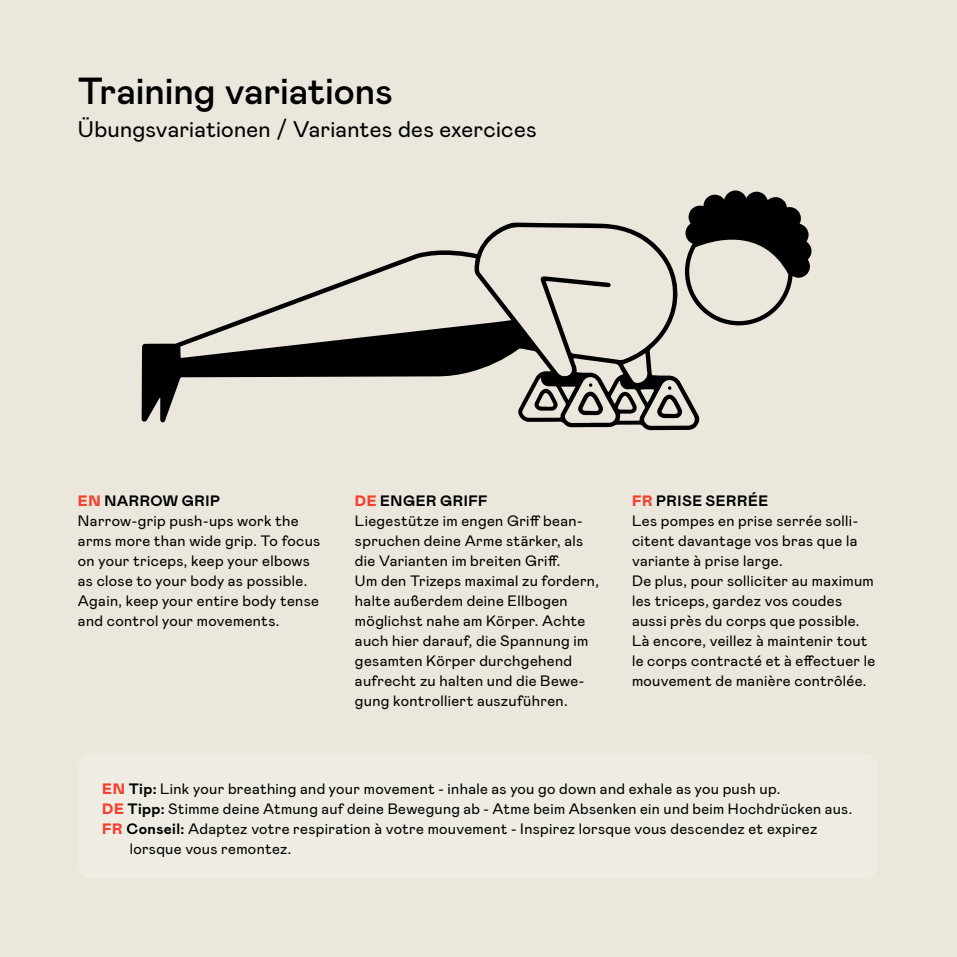
<style>
.page{position:relative;width:957px;height:957px;background:#ebe7dd}
.page>*{position:absolute;margin:0;border:0;box-sizing:border-box;transform-origin:0 0}
.t1{font:500 37.5px "Mabry";letter-spacing:-.005em;color:#000}
.t2{font:22.5px "Mabry";letter-spacing:.01em;color:#000}
.t3{font:15px/20px "Mabry";letter-spacing:.025em;color:#000}
.s1{font-weight:900;color:#f4412f}
.s2{font-weight:700}
</style>
<div class="page">
<div style="left:78px;top:753px;width:799px;height:126px;background:#efece4;border-radius:14px"></div>
<svg style="left:142px;top:222px;width:558px;height:208px"></svg>
<svg style="left:577px;top:383px;width:27px;height:32px"></svg>
<svg style="left:657px;top:386px;width:26px;height:32px"></svg>
<svg style="left:534px;top:388px;width:25px;height:23px"></svg>
<svg style="left:685px;top:190px;width:126px;height:135px"></svg>
<h1 class="t1" style="left:78px;top:64px;width:316px">Training variations</h1>
<h2 class="t2" style="left:78px;top:114px;width:460px">Übungsvariationen / Variantes des exercices</h2>
<p class="t3" style="left:78px;top:490px;width:244px"><span class="s1">EN</span> <span class="s2">NARROW GRIP<br></span>Narrow-grip push-ups work the arms more than wide grip. To focus on your triceps, keep your elbows as close to your body as possible.<br>Again, keep your entire body tense and control your movements.</p>
<p class="t3" style="left:355px;top:490px;width:245px"><span class="s1">DE</span> <span class="s2">ENGER GRIFF<br></span>Liegestütze im engen Griff bean&shy;spruchen deine Arme stärker, als die Varianten im breiten Griff.<br>Um den Trizeps maximal zu fordern, halte außerdem deine Ellbogen möglichst nahe am Körper. Achte auch hier darauf, die Spannung im gesamten Körper durchgehend aufrecht zu halten und die Bewe&shy;gung kontrolliert auszuführen.</p>
<p class="t3" style="left:632px;top:490px;width:245px"><span class="s1">FR</span> <span class="s2">PRISE SERRÉE<br></span>Les pompes en prise serrée solli&shy;citent davantage vos bras que la variante à prise large.<br>De plus, pour solliciter au maximum les triceps, gardez vos coudes aussi près du corps que possible.<br>Là encore, veillez à maintenir tout le corps contracté et à effectuer le mouvement de manière contrôlée.</p>
<p class="t3" style="left:102px;top:777px;width:680px"><span class="s1">EN</span> <span class="s2">Tip:</span> Link your breathing and your movement - inhale as you go down and exhale as you push up.</p>
<p class="t3" style="left:102px;top:797px;width:751px"><span class="s1">DE</span> <span class="s2">Tipp:</span> Stimme deine Atmung auf deine Bewegung ab - Atme beim Absenken ein und beim Hochdrücken aus.</p>
<p class="t3" style="left:102px;top:817px;width:716px"><span class="s1">FR</span> <span class="s2">Conseil:</span> Adaptez votre respiration à votre mouvement - Inspirez lorsque vous descendez et expirez</p>
<p class="t3" style="left:130px;top:837px;width:163px">lorsque vous remontez.</p>
</div>
